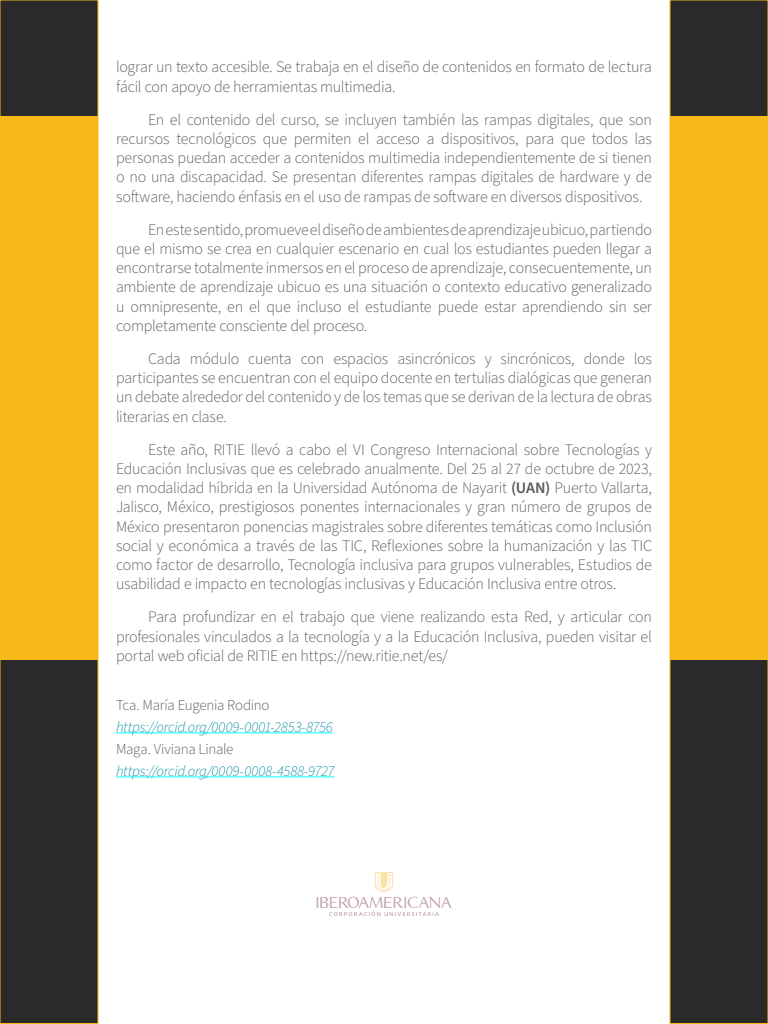
<style>
.page{position:relative;width:768px;height:1024px;background:#fff}
.page>*{position:absolute;margin:0;border:0;box-sizing:border-box;transform-origin:0 0}
.t1{font:300 16px/19.2px "Source Sans Pro";letter-spacing:-.015em;color:#5a5a5a;text-align:justify}
.t2{font:italic 300 15px "Source Sans Pro";letter-spacing:-.015em;color:#09909f}
.t3{font:300 15px "Source Sans Pro";letter-spacing:-.02em;color:#5a5a5a}
.s1{font-weight:600}
</style>
<div class="page">
<svg style="left:316px;top:872px;width:136px;height:44px"></svg>
<hr style="left:116px;top:733px;width:217px;height:1px;background:#0ff">
<hr style="left:116px;top:777px;width:218px;height:1px;background:#0ff">
<div style="left:0;top:0;width:98px;height:1024px;background:#2a2a2a"></div>
<div style="left:670px;top:0;width:98px;height:1024px;background:#2a2a2a"></div>
<div style="left:0;top:116px;width:98px;height:544px;background:#f5b818"></div>
<div style="left:670px;top:116px;width:98px;height:544px;background:#f5b818"></div>
<p class="t1" style="left:116px;top:58px;width:538px">lograr un texto accesible. Se trabaja en el diseño de contenidos en formato de lectura fácil con apoyo de herramientas multimedia.</p>
<p class="t1" style="left:116px;top:110px;width:538px;text-indent:32px">En el contenido del curso, se incluyen también las rampas digitales, que son recursos tecnológicos que permiten el acceso a dispositivos, para que todos las personas puedan acceder a contenidos multimedia independientemente de si tienen o no una discapacidad. Se presentan diferentes rampas digitales de hardware y de software, haciendo énfasis en el uso de rampas de software en diversos dispositivos.</p>
<p class="t1" style="left:116px;top:220px;width:538px;text-indent:32px">En este sentido, promueve el diseño de ambientes de aprendizaje ubicuo, partiendo que el mismo se crea en cualquier escenario en cual los estudiantes pueden llegar a encontrarse totalmente inmersos en el proceso de aprendizaje, consecuentemente, un ambiente de aprendizaje ubicuo es una situación o contexto educativo generalizado u omnipresente, en el que incluso el estudiante puede estar aprendiendo sin ser completamente consciente del proceso.</p>
<p class="t1" style="left:116px;top:350px;width:538px;text-indent:32px">Cada módulo cuenta con espacios asincrónicos y sincrónicos, donde los participantes se encuentran con el equipo docente en tertulias dialógicas que generan un debate alrededor del contenido y de los temas que se derivan de la lectura de obras literarias en clase.</p>
<p class="t1" style="left:116px;top:440px;width:538px;text-indent:32px">Este año, RITIE llevó a cabo el VI Congreso Internacional sobre Tecnologías y Educación Inclusivas que es celebrado anualmente. Del 25 al 27 de octubre de 2023, en modalidad híbrida en la Universidad Autónoma de Nayarit <span class="s1">(UAN)</span> Puerto Vallarta, Jalisco, México, prestigiosos ponentes internacionales y gran número de grupos de México presentaron ponencias magistrales sobre diferentes temáticas como Inclusión social y económica a través de las TIC, Reflexiones sobre la humanización y las TIC como factor de desarrollo, Tecnología inclusiva para grupos vulnerables, Estudios de usabilidad e impacto en tecnologías inclusivas y Educación Inclusiva entre otros.</p>
<p class="t1" style="left:116px;top:608px;width:538px;text-indent:32px">Para profundizar en el trabajo que viene realizando esta Red, y articular con profesionales vinculados a la tecnología y a la Educación Inclusiva, pueden visitar el portal web oficial de RITIE en https://new.ritie.net/es/</p>
<p class="t3" style="left:116px;top:695px;width:155px">Tca. María Eugenia Rodino</p>
<p class="t2" style="left:116px;top:717px;width:218px">https://orcid.org/0009-0001-2853-8756</p>
<p class="t3" style="left:116px;top:739px;width:119px">Maga. Viviana Linale</p>
<p class="t2" style="left:116px;top:761px;width:220px">https://orcid.org/0009-0008-4588-9727</p>
</div>
